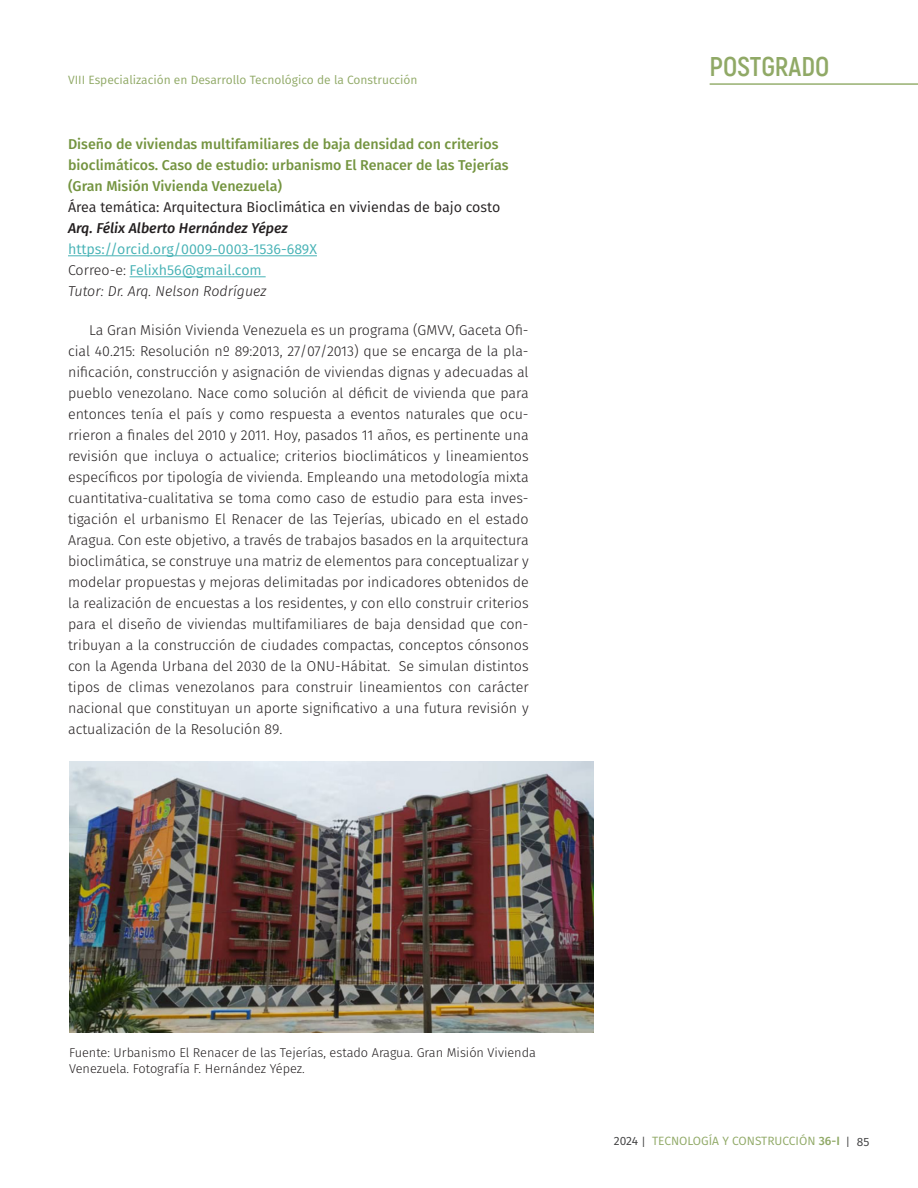
<style>
.page{position:relative;width:918px;height:1188px;background:#fff}
.page>*{position:absolute;margin:0;border:0;box-sizing:border-box;transform-origin:0 0}
.t1{font:700 27px "Akrobat";color:#90a966}
.mancha{font:300 14.25px/21px "Fira Sans";color:#231f20;text-align:justify}
.TITULO_2{font:500 14.25px/21px "Fira Sans";color:#749440}
.TITULO_3{font:14.25px "Fira Sans";color:#46b2b5}
.TITULO_3-2{font:14.25px "Fira Sans";color:#231f20}
.TITULO_3-3{font:italic 500 14.25px "Fira Sans";color:#231f20}
.TITULO_3-4{font:italic 300 14.25px "Fira Sans";color:#231f20}
.Fuentes{font:300 12.75px/15.3px "Fira Sans";color:#231f20}
.t2{font:12px "Fira Sans";color:#90a966}
.s1{font-weight:300;color:#231f20}
.s2{color:#3e3e3f}
.s3{font-weight:300;font-size:15px;color:#494949}
.s4{font-weight:500}
</style>
<div class="page">
<hr style="left:68px;top:255px;width:249px;height:1px;background:#46b2b5">
<hr style="left:130px;top:276px;width:136px;height:1px;background:#46b2b5">
<img style="left:69px;top:761px;width:525px;height:271px">
<hr style="left:710px;top:83px;width:208px;height:2px;background:#749440">
<p class="t2" style="left:68px;top:71px;width:351px">VIII Especialización en Desarrollo Tecnológico de la Construcción</p>
<p class="TITULO_2" style="left:68px;top:133px;width:442px">Diseño de viviendas multifamiliares de baja densidad con criterios bioclimáticos. Caso de estudio: urbanismo El Renacer de las Tejerías (Gran Misión Vivienda Venezuela)</p>
<p class="TITULO_3-2" style="left:68px;top:197px;width:434px">Área temática: Arquitectura Bioclimática en viviendas de bajo costo</p>
<p class="TITULO_3-3" style="left:68px;top:217px;width:221px">Arq. Félix Alberto Hernández Yépez</p>
<p class="TITULO_3" style="left:68px;top:239px;width:250px">https://orcid.org/0009-0003-1536-689X</p>
<p class="TITULO_3" style="left:68px;top:260px;width:195px"><span class="s1">Correo-e:</span> Felixh56@gmail.com</p>
<p class="TITULO_3-4" style="left:68px;top:281px;width:200px">Tutor: Dr. Arq. Nelson Rodríguez</p>
<p class="mancha" style="left:68px;top:320px;width:462px;text-indent:21px">La Gran Misión Vivienda Venezuela es un programa (GMVV, Gaceta Ofi&shy;cial 40.215: Resolución nº 89:2013, 27/07/2013) que se encarga de la pla&shy;nificación, construcción y asignación de viviendas dignas y adecuadas al pueblo venezolano. Nace como solución al déficit de vivienda que para entonces tenía el país y como respuesta a eventos naturales que ocu&shy;rrieron a finales del 2010 y 2011. Hoy, pasados 11 años, es pertinente una revisión que incluya o actualice; criterios bioclimáticos y lineamientos específicos por tipología de vivienda. Empleando una metodología mixta cuantitativa-cualitativa se toma como caso de estudio para esta inves&shy;tigación el urbanismo El Renacer de las Tejerías, ubicado en el estado Aragua. Con este objetivo, a través de trabajos basados en la arquitectura bioclimática, se construye una matriz de elementos para conceptualizar y modelar propuestas y mejoras delimitadas por indicadores obtenidos de la realización de encuestas a los residentes, y con ello construir criterios para el diseño de viviendas multifamiliares de baja densidad que con&shy;tribuyan a la construcción de ciudades compactas, conceptos cónsonos con la Agenda Urbana del 2030 de la ONU-Hábitat. Se simulan distintos tipos de climas venezolanos para construir lineamientos con carácter nacional que constituyan un aporte significativo a una futura revisión y actualización de la Resolución 89.</p>
<p class="t1" style="left:710px;top:50px;width:121px">POSTGRADO</p>
<p class="Fuentes" style="left:69px;top:1045px;width:468px">Fuente: Urbanismo El Renacer de las Tejerías, estado Aragua. Gran Misión Vivienda<br>Venezuela. Fotografía F. Hernández Yépez.</p>
<p class="t2" style="left:614px;top:1132px;width:257px"><span class="s2">2024</span> <span class="s3">I</span> TECNOLOGÍA Y CONSTRUCCIÓN <span class="s4">36-I</span> <span class="s3">I</span> <span class="s2">85</span></p>
</div>
